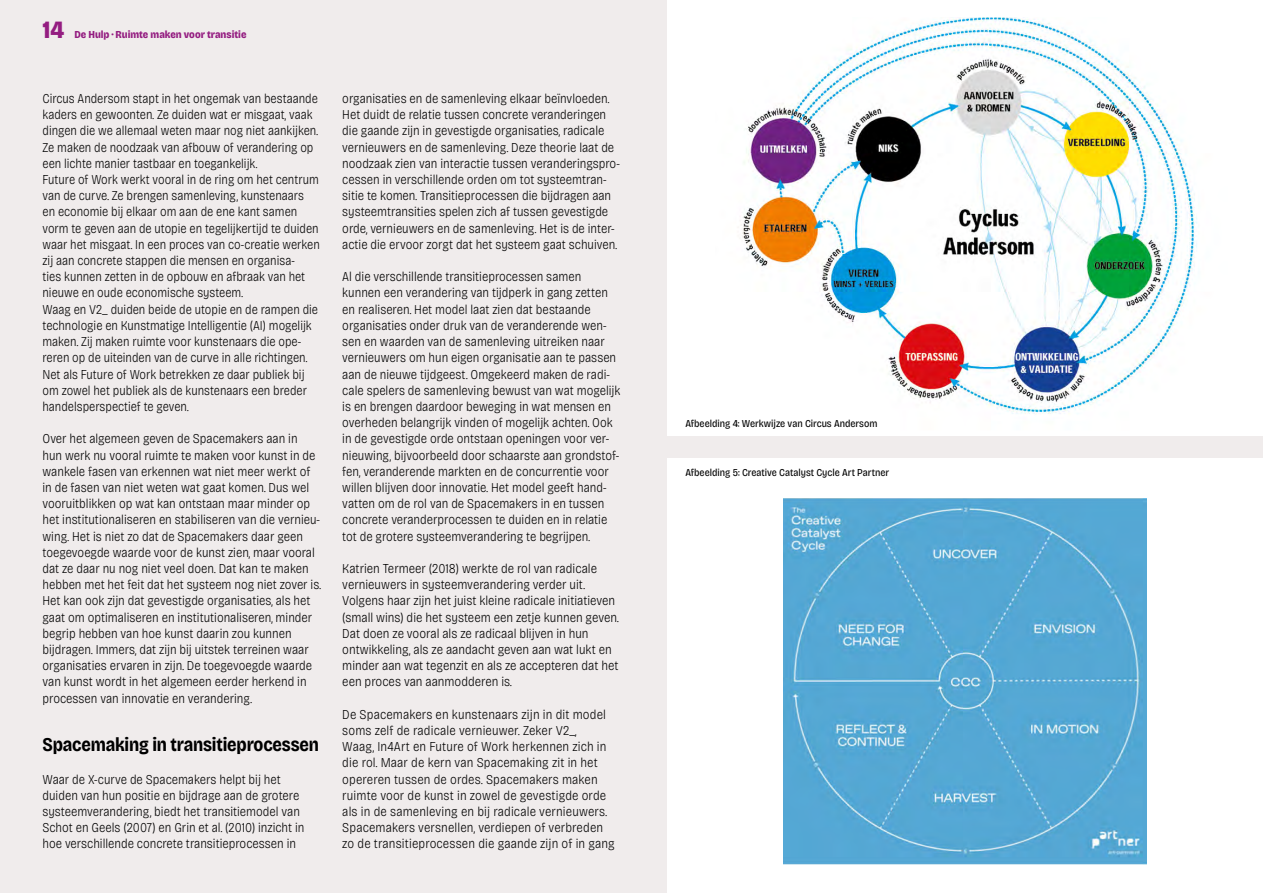
<style>
.page{position:relative;width:1263px;height:893px;background:#f0ecec}
.page>*{position:absolute;margin:0;border:0;box-sizing:border-box;transform-origin:0 0}
.t1{font:800 semi-condensed 24.75px "Bricolage Grotesque 24 pt";color:#941d81}
.t2{font:700 semi-condensed 19.5px "Bricolage Grotesque 24 pt";letter-spacing:-.01em;color:#000;scale:.96 1}
.t3{font:200 semi-condensed 13.5px/16.2px "Bricolage Grotesque 24 pt";color:#000}
.t4{font:800 semi-condensed 10.65px "Bricolage Grotesque 24 pt";color:#941d81}
.t5{font:semi-condensed 10.5px "Bricolage Grotesque 24 pt";color:#000}
</style>
<div class="page">
<div style="left:668px;top:0;width:595px;height:893px;background:#fff"></div>
<img style="left:741px;top:17px;width:456px;height:398px">
<img style="left:784px;top:498px;width:363px;height:366px">
<div style="left:640px;top:436px;width:623px;height:21px;background:#f0ecec"></div>
<h1 class="t1" style="left:43px;top:10px;width:23px">14</h1>
<p class="t4" style="left:74px;top:26px;width:174px">De Hulp · Ruimte maken voor transitie</p>
<p class="t3" style="left:43px;top:90px;width:279px">Circus Andersom stapt in het ongemak van bestaande kaders en gewoonten. Ze duiden wat er misgaat, vaak dingen die we allemaal weten maar nog niet aankijken.<br>Ze maken de noodzaak van afbouw of verandering op een lichte manier tastbaar en toegankelijk.<br>Future of Work werkt vooral in de ring om het centrum van de curve. Ze brengen samenleving, kunstenaars en economie bij elkaar om aan de ene kant samen vorm te geven aan de utopie en tegelijkertijd te duiden waar het misgaat. In een proces van co-creatie werken zij aan concrete stappen die mensen en organisa-<br>ties kunnen zetten in de opbouw en afbraak van het nieuwe en oude economische systeem.<br>Waag en V2_ duiden beide de utopie en de rampen die technologie en Kunstmatige Intelligentie (AI) mogelijk maken. Zij maken ruimte voor kunstenaars die ope&shy;reren op de uiteinden van de curve in alle richtingen.<br>Net als Future of Work betrekken ze daar publiek bij om zowel het publiek als de kunstenaars een breder handelsperspectief te geven.</p>
<p class="t3" style="left:43px;top:430px;width:280px">Over het algemeen geven de Spacemakers aan in<br>hun werk nu vooral ruimte te maken voor kunst in de wankele fasen van erkennen wat niet meer werkt of in de fasen van niet weten wat gaat komen. Dus wel vooruitblikken op wat kan ontstaan maar minder op het institutionaliseren en stabiliseren van die vernieu&shy;wing. Het is niet zo dat de Spacemakers daar geen toegevoegde waarde voor de kunst zien, maar vooral dat ze daar nu nog niet veel doen. Dat kan te maken hebben met het feit dat het systeem nog niet zover is.<br>Het kan ook zijn dat gevestigde organisaties, als het gaat om optimaliseren en institutionaliseren, minder begrip hebben van hoe kunst daarin zou kunnen bijdragen. Immers, dat zijn bij uitstek terreinen waar organisaties ervaren in zijn. De toegevoegde waarde van kunst wordt in het algemeen eerder herkend in processen van innovatie en verandering.</p>
<h2 class="t2" style="left:43px;top:729px;width:290px">Spacemaking in transitieprocessen</h2>
<p class="t3" style="left:43px;top:770px;width:263px">Waar de X-curve de Spacemakers helpt bij het duiden van hun positie en bijdrage aan de grotere systeemverandering, biedt het transitiemodel van Schot en Geels (2007) en Grin et al. (2010) inzicht in hoe verschillende concrete transitieprocessen in</p>
<p class="t3" style="left:342px;top:90px;width:279px">organisaties en de samenleving elkaar beïnvloeden.<br>Het duidt de relatie tussen concrete veranderingen die gaande zijn in gevestigde organisaties, radicale vernieuwers en de samenleving. Deze theorie laat de noodzaak zien van interactie tussen veranderingspro&shy;cessen in verschillende orden om tot systeemtran&shy;sitie te komen. Transitieprocessen die bijdragen aan systeemtransities spelen zich af tussen gevestigde orde, vernieuwers en de samenleving. Het is de inter&shy;actie die ervoor zorgt dat het systeem gaat schuiven.</p>
<p class="t3" style="left:342px;top:268px;width:280px">Al die verschillende transitieprocessen samen kunnen een verandering van tijdperk in gang zetten en realiseren. Het model laat zien dat bestaande organisaties onder druk van de veranderende wen&shy;sen en waarden van de samenleving uitreiken naar vernieuwers om hun eigen organisatie aan te passen aan de nieuwe tijdgeest. Omgekeerd maken de radi&shy;cale spelers de samenleving bewust van wat mogelijk is en brengen daardoor beweging in wat mensen en overheden belangrijk vinden of mogelijk achten. Ook in de gevestigde orde ontstaan openingen voor ver&shy;nieuwing, bijvoorbeeld door schaarste aan grondstof&shy;fen, veranderende markten en de concurrentie voor willen blijven door innovatie. Het model geeft hand&shy;vatten om de rol van de Spacemakers in en tussen concrete veranderprocessen te duiden en in relatie tot de grotere systeemverandering te begrijpen.</p>
<p class="t3" style="left:342px;top:560px;width:278px">Katrien Termeer (2018) werkte de rol van radicale vernieuwers in systeemverandering verder uit.<br>Volgens haar zijn het juist kleine radicale initiatieven (small wins) die het systeem een zetje kunnen geven.<br>Dat doen ze vooral als ze radicaal blijven in hun ontwikkeling, als ze aandacht geven aan wat lukt en minder aan wat tegenzit en als ze accepteren dat het een proces van aanmodderen is.</p>
<p class="t3" style="left:342px;top:705px;width:274px">De Spacemakers en kunstenaars zijn in dit model soms zelf de radicale vernieuwer. Zeker V2_,<br>Waag, In4Art en Future of Work herkennen zich in die rol. Maar de kern van Spacemaking zit in het opereren tussen de ordes. Spacemakers maken ruimte voor de kunst in zowel de gevestigde orde als in de samenleving en bij radicale vernieuwers.<br>Spacemakers versnellen, verdiepen of verbreden zo de transitieprocessen die gaande zijn of in gang</p>
<p class="t5" style="left:685px;top:416px;width:194px">Afbeelding 4: Werkwijze van Circus Andersom</p>
<p class="t5" style="left:685px;top:464px;width:205px">Afbeelding 5: Creative Catalyst Cycle Art Partner</p>
</div>
